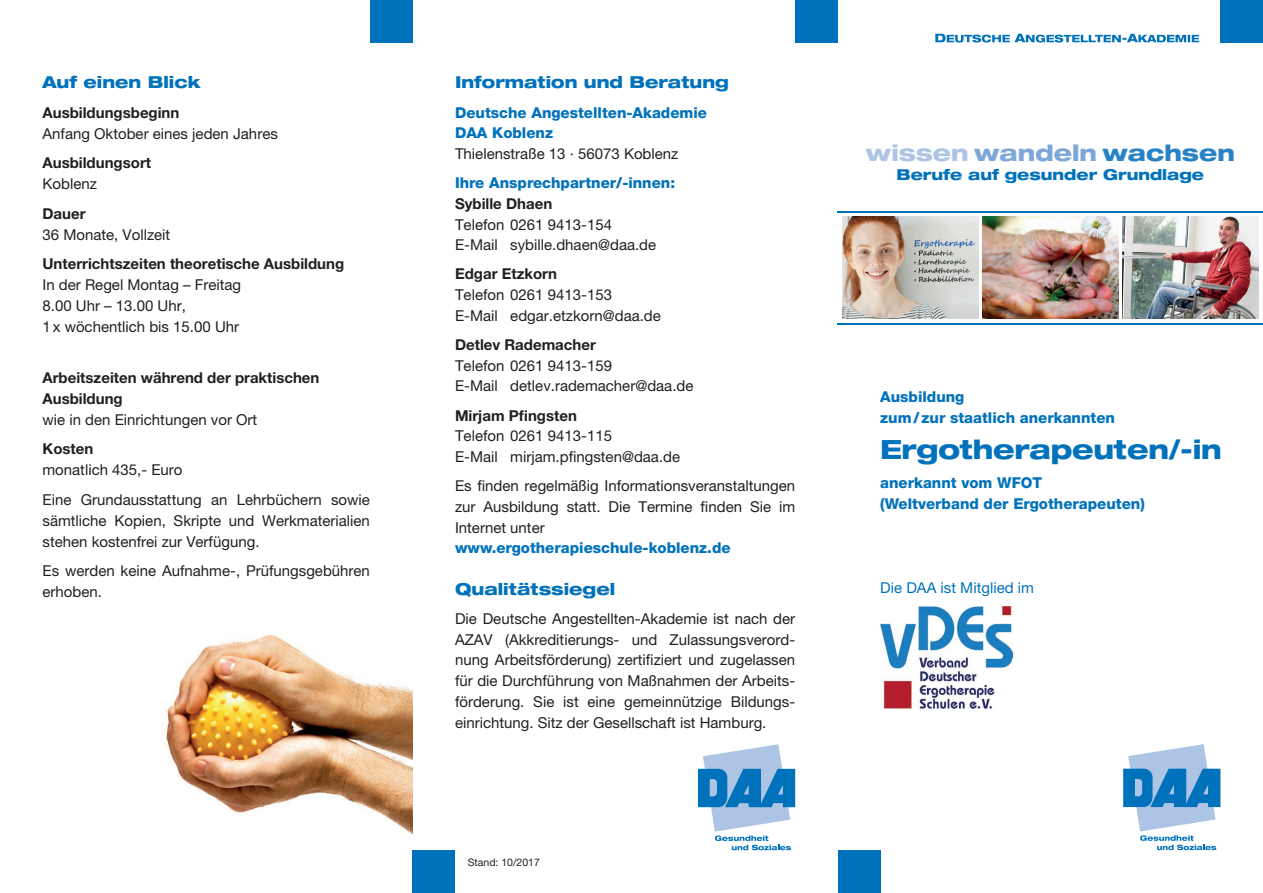
<style>
.page{position:relative;width:1263px;height:893px;background:#fff}
.page>*{position:absolute;margin:0;border:0;box-sizing:border-box;transform-origin:0 0}
.t1{font:800 expanded 26.55px "Helvetica Neue LT Pro";letter-spacing:-.01em;color:#0072bc}
.t2{font:800 expanded 22.5px "Helvetica Neue LT Pro";color:#7ca7d8}
.t3{font:800 expanded 16.5px "Helvetica Neue LT Pro";color:#0072bc}
.t4{font:15px/20.7px "Helvetica Neue LT Pro";color:#231f20}
.t5{font:800 15px/21px "Helvetica Neue LT Pro";color:#0072bc}
.t6{font:700 15px/21px "Helvetica Neue LT Pro";color:#231f20}
.t7{font:800 expanded 15px "Helvetica Neue LT Pro";color:#0072bc}
.t8{font:15px "Helvetica Neue LT Pro";color:#0072bc}
.t9{font:10.5px "Helvetica Neue LT Pro";color:#231f20}
.s1{color:#adc4e5}
.s2{color:#2783c5}
</style>
<div class="page">
<img style="left:166px;top:635px;width:246px;height:200px">
<div style="left:1220px;top:0;width:43px;height:43px;background:#0072bc"></div>
<svg style="left:935px;top:34px;width:264px;height:9px"></svg>
<div style="left:838px;top:850px;width:42px;height:43px;background:#0072bc"></div>
<div style="left:795px;top:0;width:43px;height:43px;background:#0072bc"></div>
<div style="left:370px;top:0;width:42px;height:43px;background:#0072bc"></div>
<div style="left:413px;top:850px;width:42px;height:43px;background:#0072bc"></div>
<svg style="left:1123px;top:744px;width:97px;height:106px"></svg>
<svg style="left:698px;top:744px;width:97px;height:106px"></svg>
<img style="left:982px;top:217px;width:136px;height:102px">
<img style="left:1123px;top:217px;width:136px;height:102px">
<img style="left:842px;top:217px;width:136px;height:102px">
<hr style="left:838px;top:212px;width:425px;height:1px;background:#0072bc">
<hr style="left:838px;top:323px;width:425px;height:1px;background:#0072bc">
<img style="left:880px;top:606px;width:132px;height:102px">
<p class="t3" style="left:43px;top:72px;width:160px">Auf einen Blick</p>
<p class="t6" style="left:43px;top:102px;width:138px">Ausbildungsbeginn</p>
<p class="t4" style="left:43px;top:123px;width:237px">Anfang Oktober eines jeden Jahres</p>
<p class="t6" style="left:43px;top:152px;width:110px">Ausbildungsort</p>
<p class="t4" style="left:43px;top:173px;width:56px">Koblenz</p>
<p class="t6" style="left:43px;top:203px;width:45px">Dauer</p>
<p class="t4" style="left:43px;top:224px;width:129px">36 Monate, Vollzeit</p>
<p class="t6" style="left:43px;top:253px;width:303px">Unterrichtszeiten theoretische Ausbildung</p>
<p class="t4" style="left:43px;top:274px;width:200px">In der Regel Montag – Freitag<br>8.00 Uhr – 13.00 Uhr,<br>1 x wöchentlich bis 15.00 Uhr</p>
<p class="t6" style="left:43px;top:367px;width:278px">Arbeitszeiten während der praktischen<br>Ausbildung</p>
<p class="t4" style="left:43px;top:409px;width:216px">wie in den Einrichtungen vor Ort</p>
<p class="t6" style="left:43px;top:438px;width:52px">Kosten</p>
<p class="t4" style="left:43px;top:455px;width:329px;line-height:29.5px">monatlich 435,- Euro<br>Eine Grundausstattung an Lehrbüchern sowie</p>
<p class="t4" style="left:43px;top:510px;width:329px">sämtliche Kopien, Skripte und Werkmaterialien stehen kostenfrei zur Verfügung.</p>
<p class="t4" style="left:43px;top:560px;width:329px">Es werden keine Aufnahme-, Prüfungsgebühren erhoben.</p>
<p class="t3" style="left:455px;top:72px;width:275px">Information und Beratung</p>
<p class="t5" style="left:455px;top:102px;width:253px">Deutsche Angestellten-Akademie<br>DAA Koblenz</p>
<p class="t4" style="left:455px;top:143px;width:225px">Thielenstraße 13 · 56073 Koblenz</p>
<p class="t5" style="left:455px;top:172px;width:222px">Ihre Ansprechpartner/-innen:</p>
<p class="t6" style="left:455px;top:193px;width:99px">Sybille Dhaen</p>
<p class="t4" style="left:455px;top:214px;width:203px">Telefon 0261 9413-154<br>E-Mail sybille.dhaen@daa.de</p>
<p class="t6" style="left:455px;top:263px;width:103px">Edgar Etzkorn</p>
<p class="t4" style="left:455px;top:284px;width:207px">Telefon 0261 9413-153<br>E-Mail edgar.etzkorn@daa.de</p>
<p class="t6" style="left:455px;top:334px;width:142px">Detlev Rademacher</p>
<p class="t4" style="left:455px;top:355px;width:240px">Telefon 0261 9413-159<br>E-Mail detlev.rademacher@daa.de</p>
<p class="t6" style="left:455px;top:404px;width:123px">Mirjam Pfingsten</p>
<p class="t4" style="left:455px;top:425px;width:227px">Telefon 0261 9413-115<br>E-Mail mirjam.pfingsten@daa.de</p>
<p class="t4" style="left:455px;top:475px;width:342px;text-align:justify">Es finden regelmäßig Informationsveranstaltungen zur Ausbildung statt. Die Termine finden Sie im Internet unter</p>
<p class="t5" style="left:455px;top:537px;width:277px">www.ergotherapieschule-koblenz.de</p>
<p class="t3" style="left:455px;top:578px;width:162px">Qualitätssiegel</p>
<p class="t4" style="left:455px;top:608px;width:342px;text-align:justify">Die Deutsche Angestellten-Akademie ist nach der AZAV (Akkreditierungs- und Zulassungsverord&shy;nung Arbeitsförderung) zertifiziert und zugelassen für die Durchführung von Maßnahmen der Arbeits&shy;förderung. Sie ist eine gemeinnützige Bildungs&shy;einrichtung. Sitz der Gesellschaft ist Hamburg.</p>
<p class="t9" style="left:468px;top:855px;width:74px">Stand: 10/2017</p>
<h2 class="t2" style="left:866px;top:138px;width:370px"><span class="s1">wissen</span> wandeln <span class="s2">wachsen</span></h2>
<p class="t7" style="left:896px;top:165px;width:309px">Berufe auf gesunder Grundlage</p>
<p class="t5" style="left:880px;top:386px;width:236px">Ausbildung<br>zum / zur staatlich anerkannten</p>
<h1 class="t1" style="left:880px;top:432px;width:343px">Ergotherapeuten/-in</h1>
<p class="t5" style="left:880px;top:473px;width:266px">anerkannt vom WFOT<br>(Weltverband der Ergotherapeuten)</p>
<p class="t8" style="left:880px;top:579px;width:155px">Die DAA ist Mitglied im</p>
</div>
